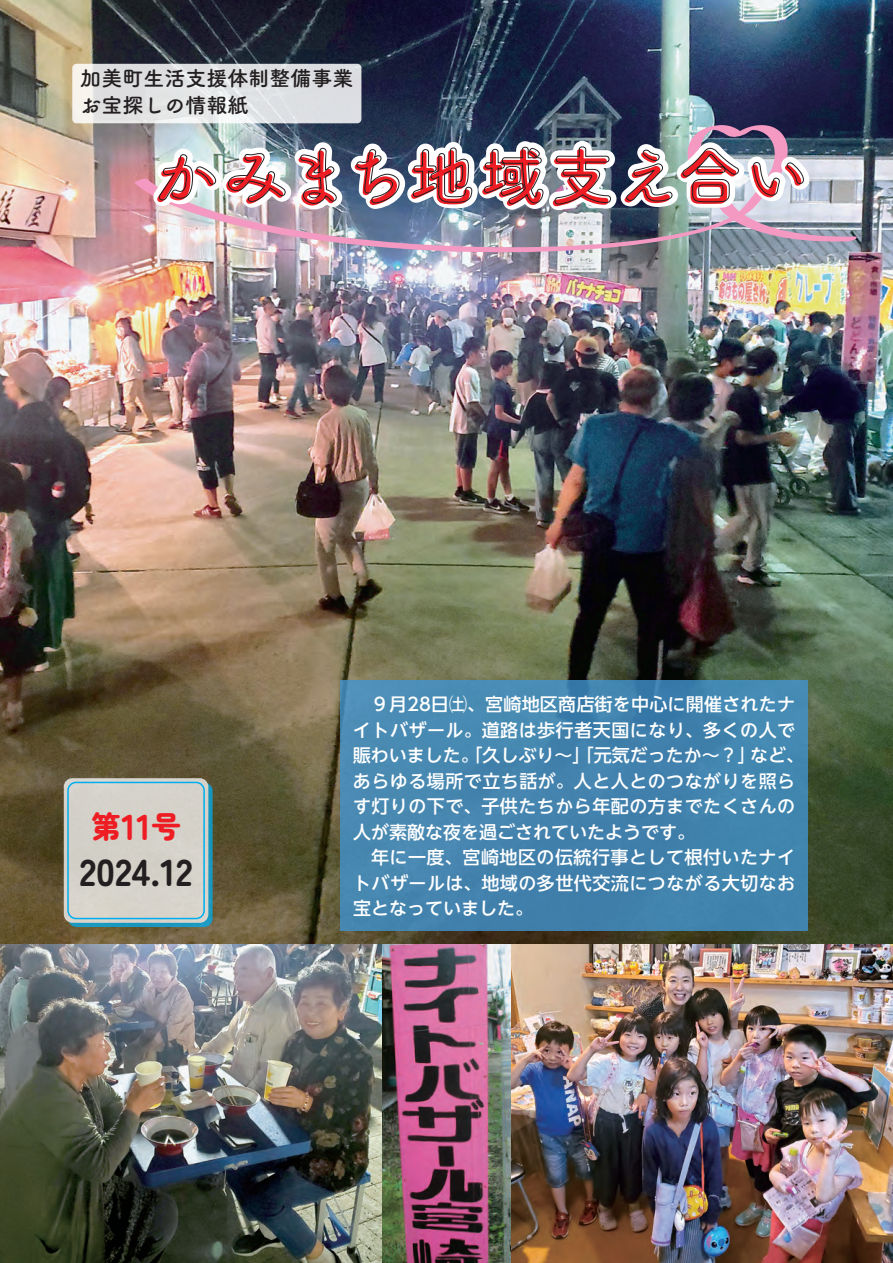
<style>
.page{position:relative;width:893px;height:1263px;background:#fff}
.page>*{position:absolute;margin:0;border:0;box-sizing:border-box;transform-origin:0 0}
.t1{font:64.5px "Tsuku B Rd Gothic Std B";letter-spacing:.03em;color:#ee1d23}
.t2{font:900 37.5px "Zen Maru Gothic";color:#231f20}
.t3{font:900 30px "Zen Maru Gothic";color:#ee1d23}
.t4{font:21px/27px "Tsuku B Rd Gothic Std B";color:#231f20}
.t5{font:500 18px/25.5px "UD Shin Go NT Pr 6 N";letter-spacing:.025em;color:#fff}
.s1{color:#fff}
.s2{font-size:36px}
</style>
<div class="page">
<img style="left:0;top:0;width:893px;height:944px">
<img style="left:0;top:944px;width:893px;height:319px">
<div style="left:340px;top:680px;width:468px;height:251px;background:#4285ae"></div>
<svg style="left:72px;top:64px;width:289px;height:59px;background:#e1e2e3"></svg>
<img style="left:133px;top:125px;width:724px;height:128px">
<img style="left:470px;top:0;width:85px;height:810px">
<img style="left:667px;top:0;width:83px;height:735px">
<img style="left:147px;top:103px;width:668px;height:120px">
<svg style="left:68px;top:782px;width:145px;height:145px"></svg>
<div style="left:64px;top:778px;width:144px;height:145px;background:#d5d2ca;border-radius:9px"></div>
<div style="left:67px;top:782px;width:138px;height:137px;border:2px solid #00aeef;border-radius:8px"></div>
<p class="t4" style="left:80px;top:64px;width:274px">加美町生活支援体制整備事業お宝探しの情報紙</p>
<h1 class="t1" style="left:151px;top:127px;width:658px">かみまち地域支え合<span class="s1">い</span></h1>
<h3 class="t3" style="left:91px;top:808px;width:91px">第<span class="s2">11</span>号</h3>
<h2 class="t2" style="left:79px;top:849px;width:115px">2024.12</h2>
<p class="t5" style="left:353px;top:691px;width:453px">　９月28日㈯、宮崎地区商店街を中心に開催されたナイトバザール。道路は歩行者天国になり、多くの人で賑わいました。「久しぶり～」「元気だったか～？」など、あらゆる場所で立ち話が。人と人とのつながりを照らす灯りの下で、子供たちから年配の方までたくさんの人が素敵な夜を過ごされていたようです。<br>　年に一度、宮崎地区の伝統行事として根付いたナイトバザールは、地域の多世代交流につながる大切なお宝となっていました。</p>
</div>
